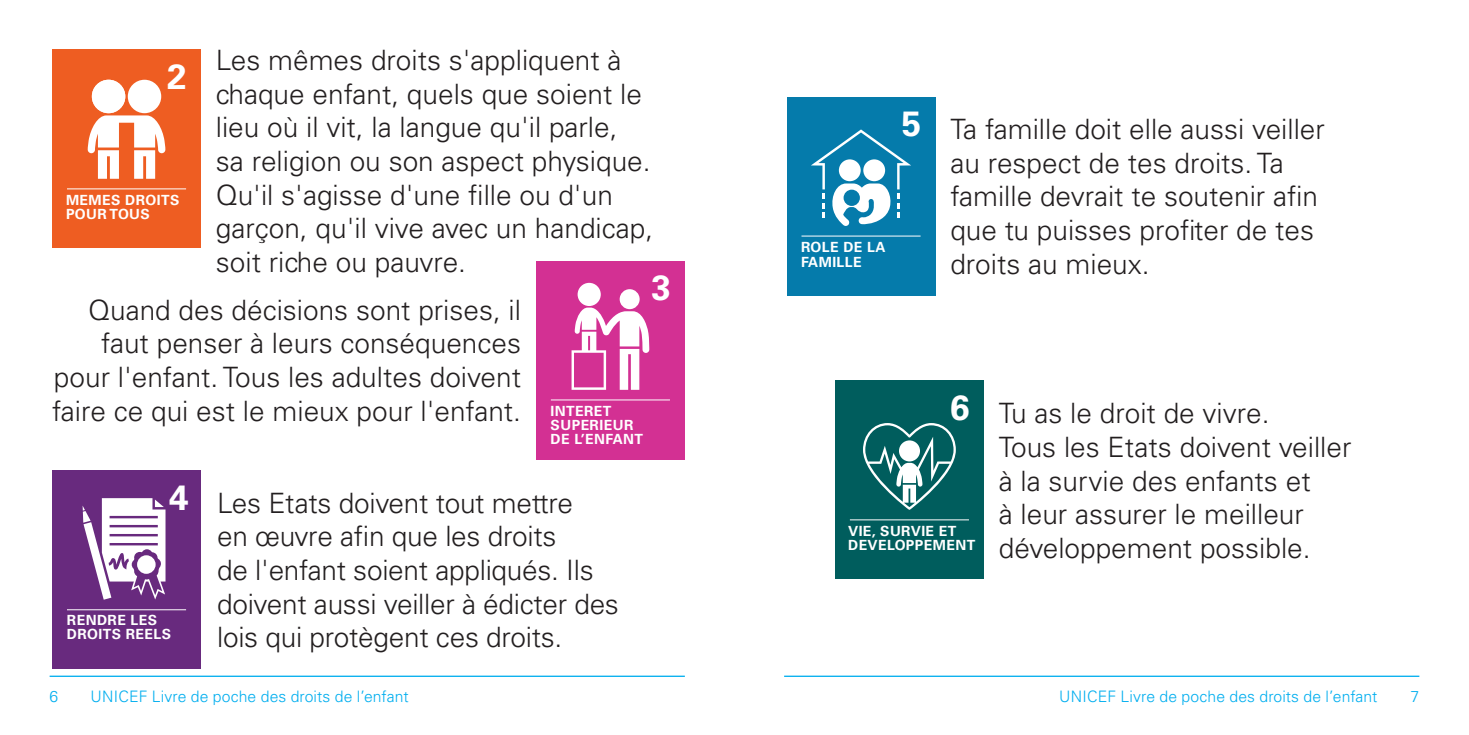
<style>
.page{position:relative;width:1469px;height:735px;background:#fff}
.page>*{position:absolute;margin:0;border:0;box-sizing:border-box;transform-origin:0 0}
.t1{font:700 35px "Univers LT Std";color:#fff}
.t2{font:300 28px/33.6px "Univers LT Std";color:#231f20}
.t3{font:300 15.75px "Univers LT Std";letter-spacing:.01em;color:#00aeef}
.Kaestchen{font:700 14px/14px "Univers LT Std";letter-spacing:.03em;color:#fff}
</style>
<div class="page">
<hr style="left:50px;top:675px;width:635px;height:1px;background:#00aeef">
<hr style="left:784px;top:675px;width:635px;height:1px;background:#00aeef">
<div style="left:52px;top:50px;width:149px;height:198px;background:#ee5d22"></div>
<hr style="left:67px;top:188px;width:119px;height:1px;background:#fff">
<div style="left:92px;top:80px;width:33px;height:33px;background:#fff;border-radius:50%"></div>
<div style="left:128px;top:80px;width:33px;height:33px;background:#fff;border-radius:50%"></div>
<svg style="left:88px;top:115px;width:77px;height:64px"></svg>
<div style="left:536px;top:260px;width:149px;height:199px;background:#d33093"></div>
<hr style="left:551px;top:399px;width:119px;height:1px;background:#fff">
<div style="left:619px;top:289px;width:20px;height:20px;background:#fff;border-radius:50%"></div>
<div style="left:577px;top:283px;width:24px;height:23px;background:#fff;border-radius:50%"></div>
<svg style="left:571px;top:307px;width:78px;height:82px"></svg>
<div style="left:52px;top:470px;width:149px;height:198px;background:#682a7e"></div>
<hr style="left:67px;top:609px;width:119px;height:1px;background:#fff">
<svg style="left:83px;top:498px;width:82px;height:101px"></svg>
<div style="left:137px;top:555px;width:19px;height:18px;background:#fff;border-radius:50%"></div>
<div style="left:786px;top:97px;width:149px;height:198px;background:#057bab"></div>
<hr style="left:801px;top:235px;width:119px;height:1px;background:#fff">
<svg style="left:811px;top:129px;width:100px;height:97px"></svg>
<div style="left:835px;top:380px;width:148px;height:199px;background:#005d5d"></div>
<hr style="left:850px;top:519px;width:119px;height:1px;background:#fff">
<svg style="left:863px;top:423px;width:92px;height:86px"></svg>
<div style="left:899px;top:440px;width:21px;height:21px;background:#fff;border-radius:50%"></div>
<p class="t2" style="left:216px;top:43px;width:439px">Les mêmes droits s'appliquent à chaque enfant, quels que soient le lieu où il vit, la langue qu'il parle,<br>sa religion ou son aspect physique.<br>Qu'il s'agisse d'une fille ou d'un garçon, qu'il vive avec un handicap, soit riche ou pauvre.</p>
<p class="t1" style="left:167px;top:56px;width:21px">2</p>
<p class="Kaestchen" style="left:66px;top:193px;width:115px">MEMES DROITS<br>POUR TOUS</p>
<p class="t1" style="left:651px;top:267px;width:21px">3</p>
<p class="t2" style="left:52px;top:293px;width:470px;text-align:right">Quand des décisions sont prises, il faut penser à leurs conséquences pour l'enfant. Tous les adultes doivent faire ce qui est le mieux pour l'enfant.</p>
<p class="Kaestchen" style="left:550px;top:404px;width:94px">INTERET<br>SUPERIEUR<br>DE L’ENFANT</p>
<p class="t1" style="left:169px;top:477px;width:21px">4</p>
<p class="Kaestchen" style="left:67px;top:613px;width:106px">RENDRE LES<br>DROITS REELS</p>
<p class="t2" style="left:217px;top:485px;width:403px">Les Etats doivent tout mettre<br>en œuvre afin que les droits<br>de l'enfant soient appliqués. Ils doivent aussi veiller à édicter des lois qui protègent ces droits.</p>
<p class="t1" style="left:901px;top:103px;width:21px">5</p>
<p class="Kaestchen" style="left:801px;top:240px;width:86px">ROLE DE LA<br>FAMILLE</p>
<p class="t2" style="left:950px;top:112px;width:376px">Ta famille doit elle aussi veiller au respect de tes droits. Ta famille devrait te soutenir afin que tu puisses profiter de tes droits au mieux.</p>
<p class="t1" style="left:950px;top:387px;width:21px">6</p>
<p class="Kaestchen" style="left:848px;top:524px;width:129px">VIE, SURVIE ET<br>DEVELOPPEMENT</p>
<p class="t2" style="left:998px;top:396px;width:354px">Tu as le droit de vivre.<br>Tous les Etats doivent veiller à la survie des enfants et<br>à leur assurer le meilleur développement possible.</p>
<p class="t3" style="left:50px;top:686px;width:10px">6</p>
<p class="t3" style="left:91px;top:686px;width:320px">UNICEF Livre de poche des droits de l’enfant</p>
<p class="t3" style="left:1059px;top:686px;width:320px">UNICEF Livre de poche des droits de l’enfant</p>
<p class="t3" style="left:1410px;top:686px;width:10px">7</p>
</div>
